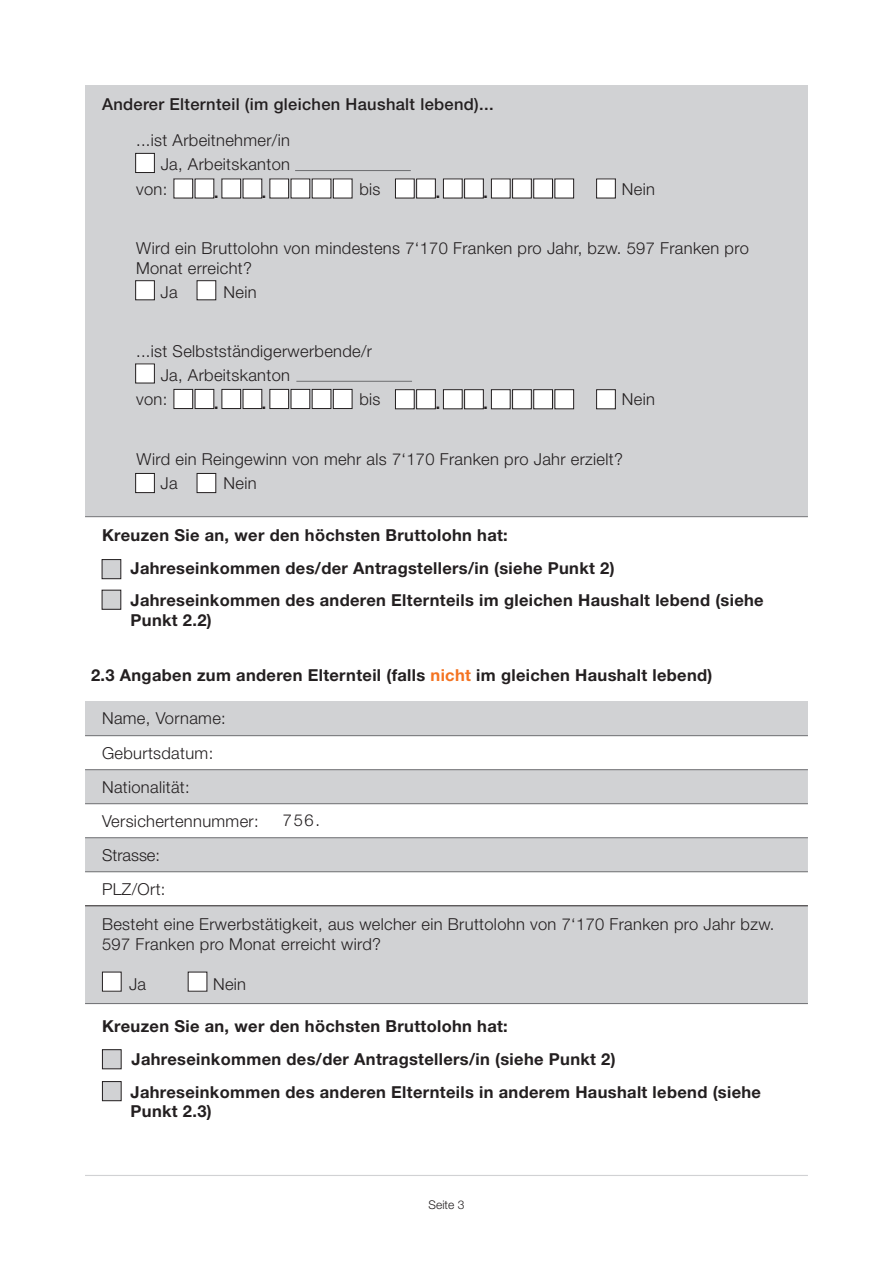
<style>
.page{position:relative;width:893px;height:1263px;background:#fff}
.page>*{position:absolute;margin:0;border:0;box-sizing:border-box;transform-origin:0 0}
.t1{font:500 18px "Helvetica Neue LT Pro";color:#231f20}
.t2{font:300 16.5px/34px "Helvetica Neue LT Pro";letter-spacing:.02em;color:#231f20}
.t3{font:700 16.5px/32.5px "Helvetica Neue LT Pro";letter-spacing:.02em;color:#231f20}
.t4{font:500 16.5px "Helvetica Neue LT Pro";letter-spacing:.02em;color:#231f20}
.t5{font:300 12px "Helvetica Neue LT Pro";color:#231f20}
.s1{color:#f47321}
</style>
<div class="page">
<hr style="left:85px;top:1175px;width:723px;height:1px;background:#d1d2d4">
<div style="left:85px;top:85px;width:723px;height:432px;background:#d1d2d4"></div>
<hr style="left:85px;top:516px;width:723px;height:1px;background:#6c6d70">
<div style="left:597px;top:179px;width:18px;height:19px;background:#fff"></div>
<div style="left:596px;top:179px;width:20px;height:19px;border:1px solid #231f20"></div>
<div style="left:597px;top:390px;width:18px;height:19px;background:#fff"></div>
<div style="left:596px;top:389px;width:20px;height:20px;border:1px solid #231f20"></div>
<div style="left:136px;top:281px;width:18px;height:19px;background:#fff"></div>
<div style="left:135px;top:280px;width:20px;height:20px;border:1px solid #231f20"></div>
<div style="left:136px;top:473px;width:18px;height:20px;background:#fff"></div>
<div style="left:135px;top:473px;width:20px;height:20px;border:1px solid #231f20"></div>
<div style="left:197px;top:281px;width:19px;height:19px;background:#fff"></div>
<div style="left:197px;top:280px;width:19px;height:20px;border:1px solid #231f20"></div>
<div style="left:197px;top:473px;width:19px;height:20px;background:#fff"></div>
<div style="left:197px;top:473px;width:19px;height:20px;border:1px solid #231f20"></div>
<div style="left:136px;top:364px;width:18px;height:19px;background:#fff"></div>
<div style="left:135px;top:363px;width:20px;height:20px;border:1px solid #231f20"></div>
<div style="left:102px;top:560px;width:19px;height:19px;background:#d1d2d4"></div>
<div style="left:102px;top:559px;width:19px;height:20px;border:1px solid #231f20"></div>
<div style="left:102px;top:590px;width:19px;height:19px;background:#d1d2d4"></div>
<div style="left:102px;top:590px;width:19px;height:20px;border:1px solid #231f20"></div>
<div style="left:136px;top:153px;width:18px;height:20px;background:#fff"></div>
<div style="left:135px;top:153px;width:20px;height:20px;border:1px solid #231f20"></div>
<div style="left:174px;top:179px;width:19px;height:19px;background:#fff"></div>
<div style="left:174px;top:179px;width:19px;height:19px;border:1px solid #231f20"></div>
<div style="left:195px;top:179px;width:19px;height:19px;background:#fff"></div>
<div style="left:222px;top:179px;width:19px;height:19px;background:#fff"></div>
<div style="left:243px;top:179px;width:19px;height:19px;background:#fff"></div>
<div style="left:270px;top:179px;width:19px;height:19px;background:#fff"></div>
<div style="left:312px;top:179px;width:19px;height:19px;background:#fff"></div>
<div style="left:291px;top:179px;width:19px;height:19px;background:#fff"></div>
<div style="left:333px;top:179px;width:19px;height:19px;background:#fff"></div>
<div style="left:333px;top:179px;width:19px;height:19px;border:1px solid #231f20"></div>
<div style="left:174px;top:389px;width:19px;height:19px;background:#fff"></div>
<div style="left:174px;top:389px;width:19px;height:20px;border:1px solid #231f20"></div>
<div style="left:195px;top:389px;width:19px;height:19px;background:#fff"></div>
<div style="left:195px;top:389px;width:19px;height:20px;border:1px solid #231f20"></div>
<div style="left:222px;top:389px;width:19px;height:19px;background:#fff"></div>
<div style="left:221px;top:389px;width:20px;height:20px;border:1px solid #231f20"></div>
<div style="left:243px;top:389px;width:19px;height:19px;background:#fff"></div>
<div style="left:243px;top:389px;width:19px;height:20px;border:1px solid #231f20"></div>
<div style="left:270px;top:389px;width:19px;height:19px;background:#fff"></div>
<div style="left:269px;top:389px;width:20px;height:20px;border:1px solid #231f20"></div>
<div style="left:312px;top:389px;width:19px;height:19px;background:#fff"></div>
<div style="left:312px;top:389px;width:19px;height:20px;border:1px solid #231f20"></div>
<div style="left:291px;top:389px;width:19px;height:19px;background:#fff"></div>
<div style="left:291px;top:389px;width:19px;height:20px;border:1px solid #231f20"></div>
<div style="left:333px;top:389px;width:19px;height:19px;background:#fff"></div>
<div style="left:333px;top:389px;width:19px;height:20px;border:1px solid #231f20"></div>
<div style="left:395px;top:390px;width:19px;height:19px;background:#fff"></div>
<div style="left:395px;top:389px;width:20px;height:20px;border:1px solid #231f20"></div>
<div style="left:417px;top:390px;width:18px;height:19px;background:#fff"></div>
<div style="left:416px;top:389px;width:20px;height:20px;border:1px solid #231f20"></div>
<div style="left:443px;top:390px;width:19px;height:19px;background:#fff"></div>
<div style="left:443px;top:389px;width:20px;height:20px;border:1px solid #231f20"></div>
<div style="left:465px;top:390px;width:18px;height:19px;background:#fff"></div>
<div style="left:464px;top:389px;width:20px;height:20px;border:1px solid #231f20"></div>
<div style="left:491px;top:390px;width:19px;height:19px;background:#fff"></div>
<div style="left:491px;top:389px;width:19px;height:20px;border:1px solid #231f20"></div>
<div style="left:534px;top:390px;width:18px;height:19px;background:#fff"></div>
<div style="left:533px;top:389px;width:20px;height:20px;border:1px solid #231f20"></div>
<div style="left:513px;top:390px;width:18px;height:19px;background:#fff"></div>
<div style="left:512px;top:389px;width:20px;height:20px;border:1px solid #231f20"></div>
<div style="left:555px;top:390px;width:19px;height:19px;background:#fff"></div>
<div style="left:554px;top:389px;width:20px;height:20px;border:1px solid #231f20"></div>
<div style="left:395px;top:179px;width:19px;height:19px;background:#fff"></div>
<div style="left:395px;top:179px;width:20px;height:19px;border:1px solid #231f20"></div>
<div style="left:417px;top:179px;width:18px;height:19px;background:#fff"></div>
<div style="left:416px;top:179px;width:20px;height:19px;border:1px solid #231f20"></div>
<div style="left:443px;top:179px;width:19px;height:19px;background:#fff"></div>
<div style="left:443px;top:179px;width:20px;height:19px;border:1px solid #231f20"></div>
<div style="left:465px;top:179px;width:18px;height:19px;background:#fff"></div>
<div style="left:464px;top:179px;width:20px;height:19px;border:1px solid #231f20"></div>
<div style="left:491px;top:179px;width:19px;height:19px;background:#fff"></div>
<div style="left:534px;top:179px;width:18px;height:19px;background:#fff"></div>
<div style="left:533px;top:179px;width:20px;height:19px;border:1px solid #231f20"></div>
<div style="left:513px;top:179px;width:18px;height:19px;background:#fff"></div>
<div style="left:512px;top:179px;width:20px;height:19px;border:1px solid #231f20"></div>
<div style="left:555px;top:179px;width:19px;height:19px;background:#fff"></div>
<hr style="left:295px;top:170px;width:116px;height:1px;background:#6c6d70">
<hr style="left:296px;top:381px;width:116px;height:1px;background:#6c6d70">
<div style="left:85px;top:702px;width:723px;height:34px;background:#d1d2d4"></div>
<svg style="left:85px;top:736px;width:723px;height:366px"></svg>
<svg style="left:85px;top:770px;width:723px;height:233px;fill:#d1d2d4"></svg>
<hr style="left:85px;top:735px;width:723px;height:1px;background:#6c6d70">
<hr style="left:85px;top:769px;width:723px;height:1px;background:#6c6d70">
<hr style="left:85px;top:803px;width:723px;height:1px;background:#6c6d70">
<hr style="left:85px;top:837px;width:723px;height:1px;background:#6c6d70">
<hr style="left:85px;top:871px;width:723px;height:1px;background:#6c6d70">
<hr style="left:85px;top:1003px;width:723px;height:1px;background:#6c6d70">
<hr style="left:85px;top:905px;width:723px;height:1px;background:#231f20">
<div style="left:102px;top:972px;width:19px;height:19px;background:#fff"></div>
<div style="left:102px;top:972px;width:20px;height:19px;border:1px solid #231f20"></div>
<div style="left:188px;top:972px;width:19px;height:19px;background:#fff"></div>
<div style="left:102px;top:1050px;width:19px;height:19px;background:#d1d2d4"></div>
<div style="left:102px;top:1049px;width:20px;height:20px;border:1px solid #231f20"></div>
<div style="left:102px;top:1081px;width:19px;height:20px;background:#d1d2d4"></div>
<div style="left:102px;top:1081px;width:20px;height:20px;border:1px solid #231f20"></div>
<p class="t4" style="left:102px;top:94px;width:393px">Anderer Elternteil (im gleichen Haushalt lebend)...</p>
<p class="t2" style="left:136px;top:123px;width:155px">...ist Arbeitnehmer/in</p>
<p class="t2" style="left:161px;top:147px;width:131px">Ja, Arbeitskanton</p>
<p class="t2" style="left:136px;top:171px;width:33px">von:</p>
<p class="t2" style="left:359px;top:171px;width:23px">bis</p>
<p class="t2" style="left:622px;top:171px;width:35px">Nein</p>
<p class="t1" style="left:214px;top:181px;width:7px">.</p>
<p class="t1" style="left:262px;top:181px;width:7px">.</p>
<p class="t1" style="left:435px;top:181px;width:7px">.</p>
<p class="t1" style="left:483px;top:181px;width:7px">.</p>
<p class="t2" style="left:136px;top:238px;width:614px;line-height:19.8px">Wird ein Bruttolohn von mindestens 7‘170 Franken pro Jahr, bzw. 597 Franken pro<br>Monat erreicht?</p>
<p class="t2" style="left:161px;top:275px;width:19px">Ja</p>
<p class="t2" style="left:224px;top:275px;width:35px">Nein</p>
<p class="t2" style="left:136px;top:334px;width:238px">...ist Selbstständigerwerbende/r</p>
<p class="t2" style="left:161px;top:358px;width:131px">Ja, Arbeitskanton</p>
<p class="t2" style="left:136px;top:382px;width:33px">von:</p>
<p class="t2" style="left:359px;top:382px;width:23px">bis</p>
<p class="t2" style="left:622px;top:382px;width:35px">Nein</p>
<p class="t1" style="left:214px;top:391px;width:7px">.</p>
<p class="t1" style="left:262px;top:391px;width:7px">.</p>
<p class="t1" style="left:435px;top:392px;width:7px">.</p>
<p class="t1" style="left:483px;top:392px;width:7px">.</p>
<p class="t2" style="left:161px;top:446px;width:464px;line-height:24px;text-indent:-24px">Wird ein Reingewinn von mehr als 7‘170 Franken pro Jahr erzielt?<br>Ja</p>
<p class="t2" style="left:224px;top:465px;width:35px">Nein</p>
<p class="t3" style="left:131px;top:519px;width:635px;text-indent:-28px">Kreuzen Sie an, wer den höchsten Bruttolohn hat:<br>Jahreseinkommen des/der Antragstellers/in (siehe Punkt 2)<br>Jahreseinkommen des anderen Elternteils im gleichen Haushalt lebend (siehe</p>
<p class="t3" style="left:131px;top:604px;width:83px">Punkt 2.2)</p>
<p class="t3" style="left:91px;top:659px;width:623px">2.3 Angaben zum anderen Elternteil (falls <span class="s1">nicht</span> im gleichen Haushalt lebend)</p>
<p class="t2" style="left:102px;top:701px;width:158px">Name, Vorname:<br>Geburtsdatum:<br>Nationalität:<br>Versichertennummer:<br>Strasse:<br>PLZ/Ort:</p>
<p class="t2" style="left:102px;top:914px;width:674px;line-height:19.8px">Besteht eine Erwerbstätigkeit, aus welcher ein Bruttolohn von 7‘170 Franken pro Jahr bzw.<br>597 Franken pro Monat erreicht wird?</p>
<p class="t2" style="left:129px;top:966px;width:19px">Ja</p>
<p class="t2" style="left:213px;top:966px;width:35px">Nein</p>
<p class="t3" style="left:131px;top:1010px;width:632px;text-indent:-28px">Kreuzen Sie an, wer den höchsten Bruttolohn hat:<br>Jahreseinkommen des/der Antragstellers/in (siehe Punkt 2)<br>Jahreseinkommen des anderen Elternteils in anderem Haushalt lebend (siehe</p>
<p class="t3" style="left:131px;top:1095px;width:83px">Punkt 2.3)</p>
<p class="t2" style="left:283px;top:803px;width:39px">756.</p>
<p class="t5" style="left:429px;top:1197px;width:37px">Seite 3</p>
</div>
